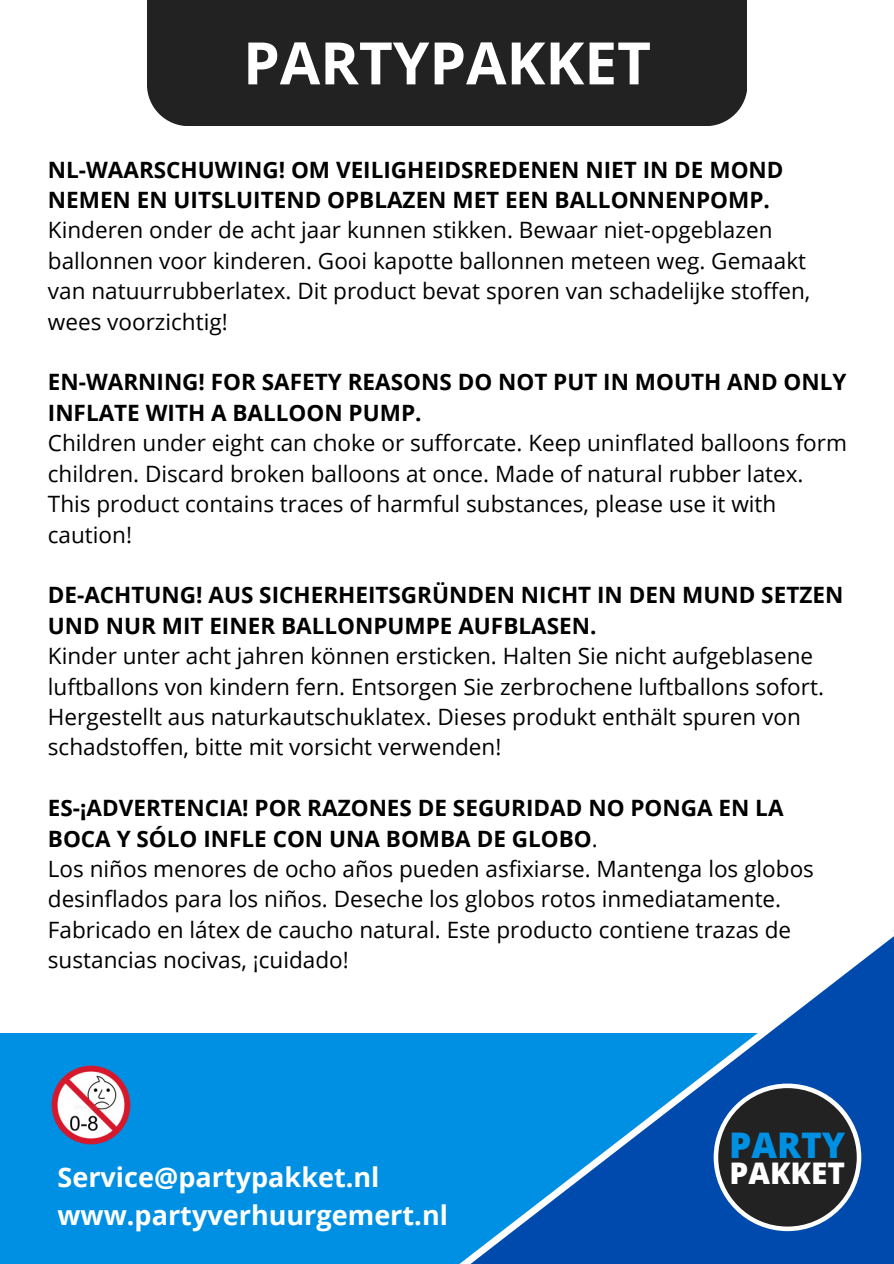
<style>
.page{position:relative;width:894px;height:1264px;background:#fff}
.page>*{position:absolute;margin:0;border:0;box-sizing:border-box;transform-origin:0 0}
.t1{font:700 58.5px "Open Sans";color:#fff}
.t2{font:800 35.25px "Open Sans";color:#0090e3}
.t3{font:800 29.7px "Open Sans";color:#fff}
.t4{font:700 27px "Open Sans";color:#fff}
.t5{font:22.5px/30.5px "Open Sans";color:#000}
.t6{font:700 22.5px/30.5px "Open Sans";color:#000}
.s1{font-weight:700}
</style>
<div class="page">
<div style="left:0;top:1033px;width:893px;height:230px;background:#0090e3"></div>
<div style="left:147px;top:0;width:599px;height:125px;background:#222"></div>
<img style="left:51px;top:1065px;width:80px;height:80px">
<svg style="left:461px;top:937px;width:432px;height:326px"></svg>
<h1 class="t1" style="left:243px;top:22px;width:409px">PARTYPAKKET</h1>
<p class="t6" style="left:48px;top:153px;width:737px">NL-WAARSCHUWING! OM VEILIGHEIDSREDENEN NIET IN DE MOND<br>NEMEN EN UITSLUITEND OPBLAZEN MET EEN BALLONNENPOMP.</p>
<p class="t5" style="left:48px;top:214px;width:763px">Kinderen onder de acht jaar kunnen stikken. Bewaar niet-opgeblazen ballonnen voor kinderen. Gooi kapotte ballonnen meteen weg. Gemaakt van natuurrubberlatex. Dit product bevat sporen van schadelijke stoffen, wees voorzichtig!</p>
<p class="t6" style="left:48px;top:366px;width:800px">EN-WARNING! FOR SAFETY REASONS DO NOT PUT IN MOUTH AND ONLY<br>INFLATE WITH A BALLOON PUMP.</p>
<p class="t5" style="left:48px;top:427px;width:800px">Children under eight can choke or sufforcate. Keep uninflated balloons form children. Discard broken balloons at once. Made of natural rubber latex.<br>This product contains traces of harmful substances, please use it with caution!</p>
<p class="t6" style="left:48px;top:579px;width:796px">DE-ACHTUNG! AUS SICHERHEITSGRÜNDEN NICHT IN DEN MUND SETZEN<br>UND NUR MIT EINER BALLONPUMPE AUFBLASEN.</p>
<p class="t5" style="left:48px;top:640px;width:777px">Kinder unter acht jahren können ersticken. Halten Sie nicht aufgeblasene luftballons von kindern fern. Entsorgen Sie zerbrochene luftballons sofort.<br>Hergestellt aus naturkautschuklatex. Dieses produkt enthält spuren von schadstoffen, bitte mit vorsicht verwenden!</p>
<p class="t5" style="left:48px;top:792px;width:767px"><span class="s1">ES-¡ADVERTENCIA! POR RAZONES DE SEGURIDAD NO PONGA EN LA BOCA Y SÓLO INFLE CON UNA BOMBA DE GLOBO</span>.<br>Los niños menores de ocho años pueden asfixiarse. Mantenga los globos desinflados para los niños. Deseche los globos rotos inmediatamente.<br>Fabricado en látex de caucho natural. Este producto contiene trazas de sustancias nocivas, ¡cuidado!</p>
<h2 class="t2" style="left:729px;top:1120px;width:118px">PARTY</h2>
<p class="t4" style="left:57px;top:1158px;width:323px">Service@partypakket.nl</p>
<h3 class="t3" style="left:729px;top:1151px;width:117px">PAKKET</h3>
<p class="t4" style="left:57px;top:1195px;width:392px">www.partyverhuurgemert.nl</p>
</div>
